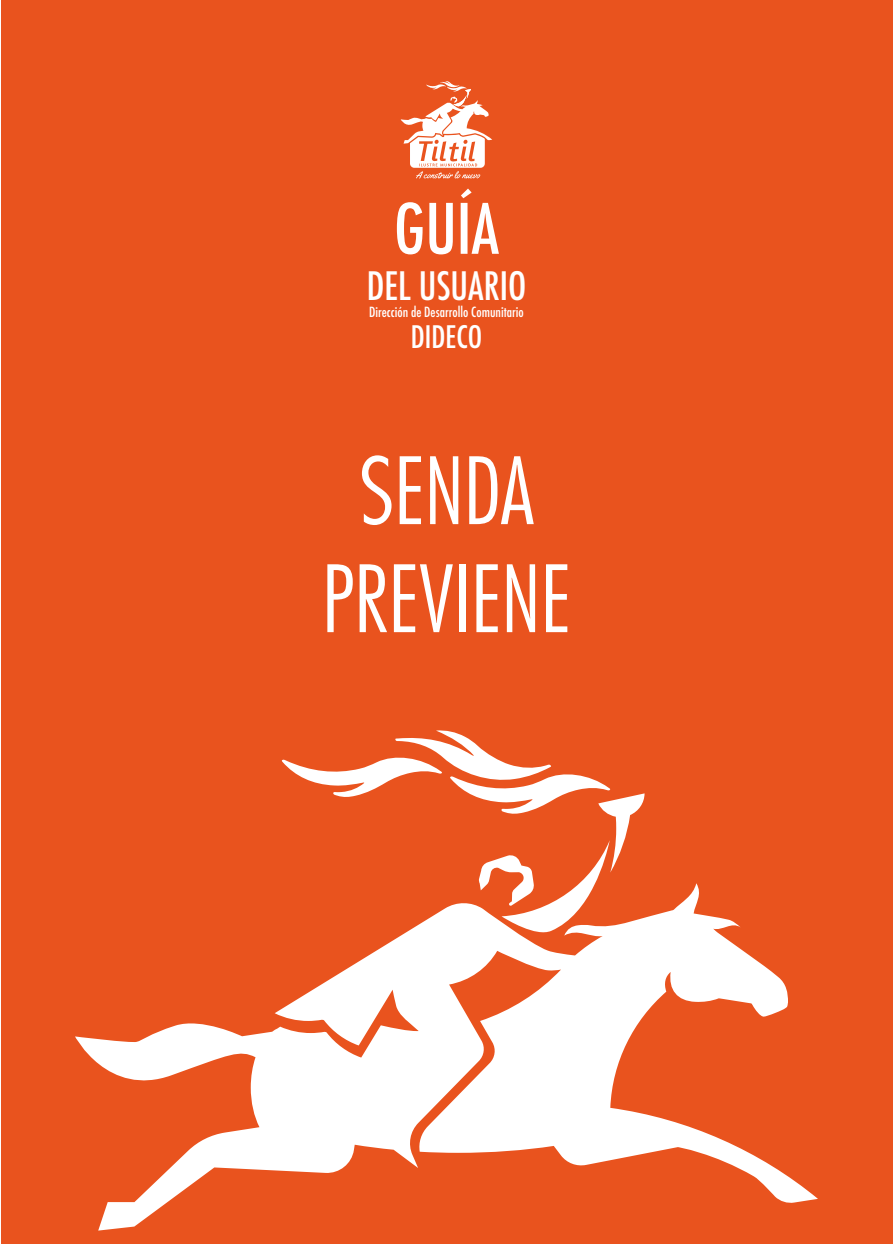
<style>
.page{position:relative;width:893px;height:1244px;background:#fff}
.page>*{position:absolute;margin:0;border:0;box-sizing:border-box;transform-origin:0 0}
.t1{font:300 condensed 90px/108px "Futura";color:#fff;text-align:center}
.t2{font:500 condensed 67.5px "Futura";color:#fff}
.t3{font:500 condensed 38.02px "Futura";color:#fff}
.t4{font:500 condensed 30.15px "Futura";color:#fff}
.t5{font:500 condensed 13.72px "Futura";color:#fff}
</style>
<div class="page">
<div style="left:1px;top:0;width:892px;height:1244px;background:#e9531e"></div>
<svg style="left:75px;top:883px;width:743px;height:347px"></svg>
<svg style="left:281px;top:730px;width:364px;height:207px"></svg>
<svg style="left:401px;top:81px;width:91px;height:97px"></svg>
<h2 class="t2" style="left:394px;top:186px;width:107px">GUÍA</h2>
<h3 class="t3" style="left:367px;top:261px;width:161px">DEL USUARIO</h3>
<p class="t5" style="left:369px;top:304px;width:156px">Dirección de Desarrollo Comunitario</p>
<h3 class="t4" style="left:411px;top:317px;width:73px">DIDECO</h3>
<h1 class="t1" style="left:322px;top:437px;width:251px">SENDA<br>PREVIENE</h1>
</div>
